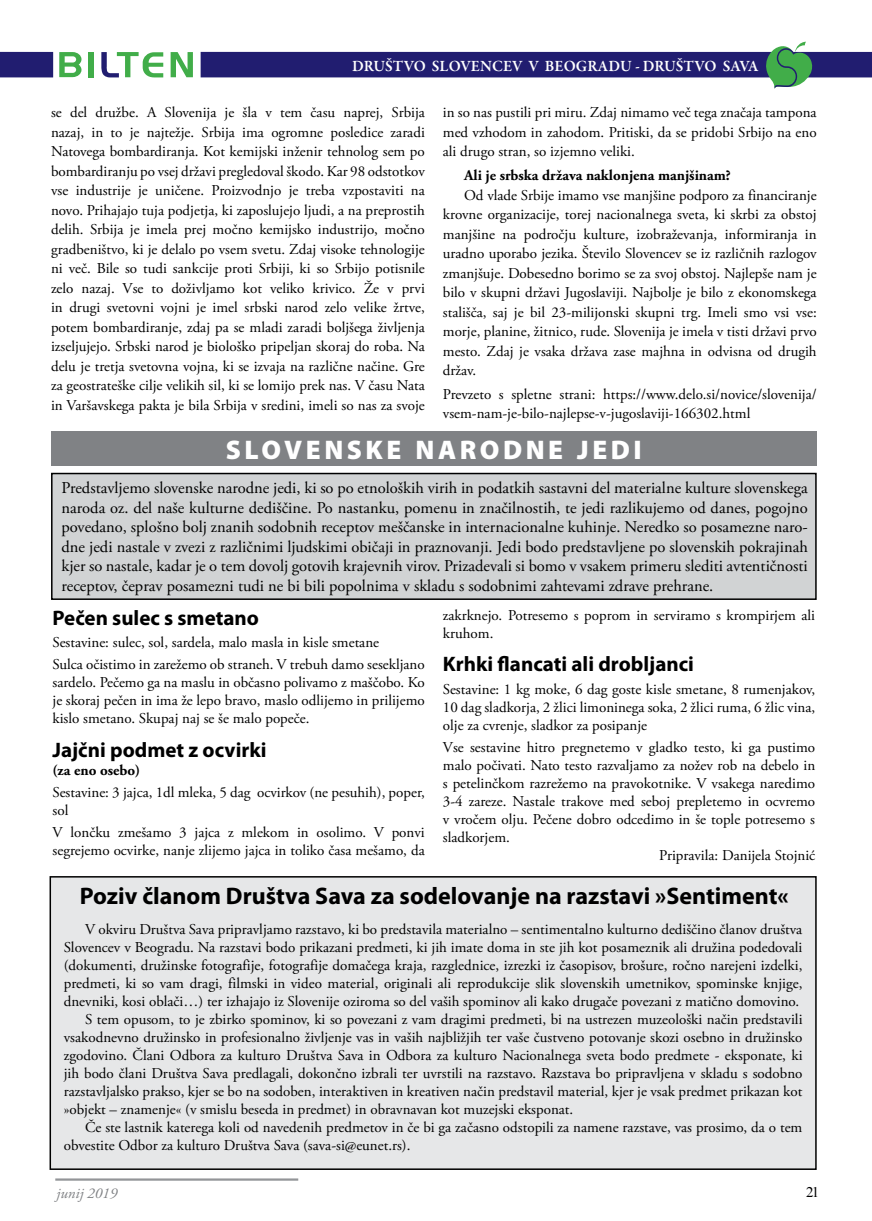
<style>
.page{position:relative;width:872px;height:1221px;background:#fff}
.page>*{position:absolute;margin:0;border:0;box-sizing:border-box;transform-origin:0 0}
.t1{font:900 27px "Myriad Pro";letter-spacing:.13em;color:#fff}
.t2{font:700 24px "Myriad Pro";color:#000}
.t3{font:700 21px "Myriad Pro";color:#000}
.t4{font:16.5px/19.5px "Adobe Garamond Pro";color:#000;text-align:justify}
.t5{font:600 15.9px "Garamond Premr Pro";color:#fff}
.t6{font:15px/19.5px "Adobe Garamond Pro";color:#000}
.t7{font:700 15px "Adobe Garamond Pro";color:#000}
.t8{font:italic 15px "Adobe Garamond Pro";color:#808285}
.t9{font:15px "C00 L";color:#000}
</style>
<div class="page">
<hr style="left:55px;top:1178px;width:243px;height:2px;background:#939598">
<div style="left:201px;top:52px;width:671px;height:25px;background:#211d70"></div>
<div style="left:0;top:52px;width:53px;height:25px;background:#211d70"></div>
<div style="left:89px;top:52px;width:5px;height:25px;background:#41ad49"></div>
<svg style="left:171px;top:52px;width:22px;height:25px"></svg>
<svg style="left:59px;top:52px;width:22px;height:25px"></svg>
<svg style="left:101px;top:52px;width:62px;height:25px"></svg>
<svg style="left:759px;top:42px;width:53px;height:47px"></svg>
<div style="left:52px;top:473px;width:764px;height:126px;background:#d1d3d4"></div>
<div style="left:51px;top:473px;width:765px;height:127px;border:2px solid #000"></div>
<div style="left:51px;top:432px;width:765px;height:34px;background:#808285"></div>
<div style="left:50px;top:876px;width:766px;height:293px;background:#e6e7e8"></div>
<div style="left:50px;top:876px;width:766px;height:293px;border:2px solid #000"></div>
<p class="t5" style="left:352px;top:56px;width:408px">DRUŠTVO SLOVENCEV V BEOGRADU - DRUŠTVO SAVA</p>
<p class="t6" style="left:51px;top:103px;width:375px;text-align:justify">se del družbe. A Slovenija je šla v tem času naprej, Srbija nazaj, in to je najtežje. Srbija ima ogromne posledice zaradi Natovega bombardiranja. Kot kemijski inženir tehnolog sem po bombardiranju po vsej državi pregledoval škodo. Kar 98 odstotkov vse industrije je uničene. Proizvodnjo je treba vzpostaviti na novo. Prihajajo tuja podjetja, ki zaposlujejo ljudi, a na preprostih delih. Srbija je imela prej močno kemijsko industrijo, močno gradbeništvo, ki je delalo po vsem svetu. Zdaj visoke tehnologije ni več. Bile so tudi sankcije proti Srbiji, ki so Srbijo potisnile zelo nazaj. Vse to doživljamo kot veliko krivico. Že v prvi in drugi svetovni vojni je imel srbski narod zelo velike žrtve, potem bombardiranje, zdaj pa se mladi zaradi boljšega življenja izseljujejo. Srbski narod je biološko pripeljan skoraj do roba. Na delu je tretja svetovna vojna, ki se izvaja na različne načine. Gre za geostrateške cilje velikih sil, ki se lomijo prek nas. V času Nata in Varšavskega pakta je bila Srbija v sredini, imeli so nas za svoje</p>
<p class="t6" style="left:443px;top:103px;width:375px;text-align:justify">in so nas pustili pri miru. Zdaj nimamo več tega značaja tampona med vzhodom in zahodom. Pritiski, da se pridobi Srbijo na eno ali drugo stran, so izjemno veliki.</p>
<p class="t7" style="left:464px;top:166px;width:268px">Ali je srbska država naklonjena manjšinam?</p>
<p class="t6" style="left:443px;top:185px;width:375px;text-align:justify;text-indent:21px">Od vlade Srbije imamo vse manjšine podporo za financiranje krovne organizacije, torej nacionalnega sveta, ki skrbi za obstoj manjšine na področju kulture, izobraževanja, informiranja in uradno uporabo jezika. Število Slovencev se iz različnih razlogov zmanjšuje. Dobesedno borimo se za svoj obstoj. Najlepše nam je bilo v skupni državi Jugoslaviji. Najbolje je bilo z ekonomskega stališča, saj je bil 23-milijonski skupni trg. Imeli smo vsi vse: morje, planine, žitnico, rude. Slovenija je imela v tisti državi prvo mesto. Zdaj je vsaka država zase majhna in odvisna od drugih držav.</p>
<p class="t6" style="left:443px;top:385px;width:375px">Prevzeto s spletne strani: https://www.delo.si/novice/slovenija/ vsem-nam-je-bilo-najlepse-v-jugoslaviji-166302.html</p>
<h1 class="t1" style="left:226px;top:432px;width:417px">SLOVENSKE NARODNE JEDI</h1>
<p class="t4" style="left:62px;top:478px;width:748px">Predstavljemo slovenske narodne jedi, ki so po etnoloških virih in podatkih sastavni del materialne kulture slovenskega naroda oz. del naše kulturne dediščine. Po nastanku, pomenu in značilnostih, te jedi razlikujemo od danes, pogojno povedano, splošno bolj znanih sodobnih receptov meščanske in internacionalne kuhinje. Neredko so posamezne naro&shy;dne jedi nastale v zvezi z različnimi ljudskimi običaji in praznovanji. Jedi bodo predstavljene po slovenskih pokrajinah kjer so nastale, kadar je o tem dovolj gotovih krajevnih virov. Prizadevali si bomo v vsakem primeru slediti avtentičnosti receptov, čeprav posamezni tudi ne bi bili popolnima v skladu s sodobnimi zahtevami zdrave prehrane.</p>
<h3 class="t3" style="left:53px;top:603px;width:208px">Pečen sulec s smetano</h3>
<p class="t6" style="left:53px;top:631px;width:374px;line-height:22.2px">Sestavine: sulec, sol, sardela, malo masla in kisle smetane<br>Sulca očistimo in zarežemo ob straneh. V trebuh damo sesekljano</p>
<p class="t6" style="left:53px;top:674px;width:374px;line-height:18px;text-align:justify">sardelo. Pečemo ga na maslu in občasno polivamo z maščobo. Ko je skoraj pečen in ima že lepo bravo, maslo odlijemo in prilijemo kislo smetano. Skupaj naj se še malo popeče.</p>
<h3 class="t3" style="left:53px;top:736px;width:216px">Jajčni podmet z ocvirki</h3>
<p class="t7" style="left:53px;top:761px;width:89px">(za eno osebo)</p>
<p class="t6" style="left:53px;top:783px;width:374px;line-height:18px">Sestavine: 3 jajca, 1dl mleka, 5 dag ocvirkov (ne pesuhih), poper, sol</p>
<p class="t6" style="left:53px;top:824px;width:374px;line-height:18px">V lončku zmešamo 3 jajca z mlekom in osolimo. V ponvi segrejemo ocvirke, nanje zlijemo jajca in toliko časa mešamo, da</p>
<p class="t6" style="left:443px;top:606px;width:374px;line-height:18px">zakrknejo. Potresemo s poprom in serviramo s krompirjem ali kruhom.</p>
<h3 class="t3" style="left:443px;top:650px;width:252px">Krhki flancati ali drobljanci</h3>
<p class="t6" style="left:443px;top:680px;width:374px;line-height:18px;text-align:justify">Sestavine: 1 kg moke, 6 dag goste kisle smetane, 8 rumenjakov, 10 dag sladkorja, 2 žlici limoninega soka, 2 žlici ruma, 6 žlic vina, olje za cvrenje, sladkor za posipanje</p>
<p class="t6" style="left:443px;top:738px;width:374px">Vse sestavine hitro pregnetemo v gladko testo, ki ga pustimo</p>
<p class="t6" style="left:443px;top:756px;width:374px">malo počivati. Nato testo razvaljamo za nožev rob na debelo in</p>
<p class="t6" style="left:443px;top:774px;width:374px">s petelinčkom razrežemo na pravokotnike. V vsakega naredimo</p>
<p class="t6" style="left:443px;top:792px;width:374px">3-4 zareze. Nastale trakove med seboj prepletemo in ocvremo</p>
<p class="t6" style="left:443px;top:810px;width:374px">v vročem olju. Pečene dobro odcedimo in še tople potresemo s</p>
<p class="t6" style="left:443px;top:828px;width:69px">sladkorjem.</p>
<p class="t6" style="left:659px;top:846px;width:157px">Pripravila: Danijela Stojnić</p>
<h2 class="t2" style="left:80px;top:880px;width:710px">Poziv članom Društva Sava za sodelovanje na razstavi »Sentiment«</h2>
<p class="t6" style="left:85px;top:920px;width:719px">V okviru Društva Sava pripravljamo razstavo, ki bo predstavila materialno – sentimentalno kulturno dediščino članov društva</p>
<p class="t6" style="left:64px;top:938px;width:740px">Slovencev v Beogradu. Na razstavi bodo prikazani predmeti, ki jih imate doma in ste jih kot posameznik ali družina podedovali</p>
<p class="t6" style="left:64px;top:956px;width:740px">(dokumenti, družinske fotografije, fotografije domačega kraja, razglednice, izrezki iz časopisov, brošure, ročno narejeni izdelki,</p>
<p class="t6" style="left:64px;top:974px;width:740px">predmeti, ki so vam dragi, filmski in video material, originali ali reprodukcije slik slovenskih umetnikov, spominske knjige,</p>
<p class="t6" style="left:64px;top:992px;width:737px">dnevniki, kosi oblači…) ter izhajajo iz Slovenije oziroma so del vaših spominov ali kako drugače povezani z matično domovino.</p>
<p class="t6" style="left:85px;top:1010px;width:719px">S tem opusom, to je zbirko spominov, ki so povezani z vam dragimi predmeti, bi na ustrezen muzeološki način predstavili</p>
<p class="t6" style="left:64px;top:1028px;width:740px">vsakodnevno družinsko in profesionalno življenje vas in vaših najbližjih ter vaše čustveno potovanje skozi osebno in družinsko</p>
<p class="t6" style="left:64px;top:1046px;width:740px">zgodovino. Člani Odbora za kulturo Društva Sava in Odbora za kulturo Nacionalnega sveta bodo predmete - eksponate, ki</p>
<p class="t6" style="left:64px;top:1064px;width:740px">jih bodo člani Društva Sava predlagali, dokončno izbrali ter uvrstili na razstavo. Razstava bo pripravljena v skladu s sodobno</p>
<p class="t6" style="left:64px;top:1082px;width:740px">razstavljalsko prakso, kjer se bo na sodoben, interaktiven in kreativen način predstavil material, kjer je vsak predmet prikazan kot</p>
<p class="t6" style="left:64px;top:1100px;width:511px">»objekt – znamenje« (v smislu beseda in predmet) in obravnavan kot muzejski eksponat.</p>
<p class="t6" style="left:85px;top:1118px;width:719px">Če ste lastnik katerega koli od navedenih predmetov in če bi ga začasno odstopili za namene razstave, vas prosimo, da o tem</p>
<p class="t6" style="left:64px;top:1136px;width:348px">obvestite Odbor za kulturo Društva Sava (sava-si@eunet.rs).</p>
<p class="t8" style="left:57px;top:1183px;width:62px">junij 2019</p>
<p class="t9" style="left:806px;top:1183px;width:15px">21</p>
</div>
